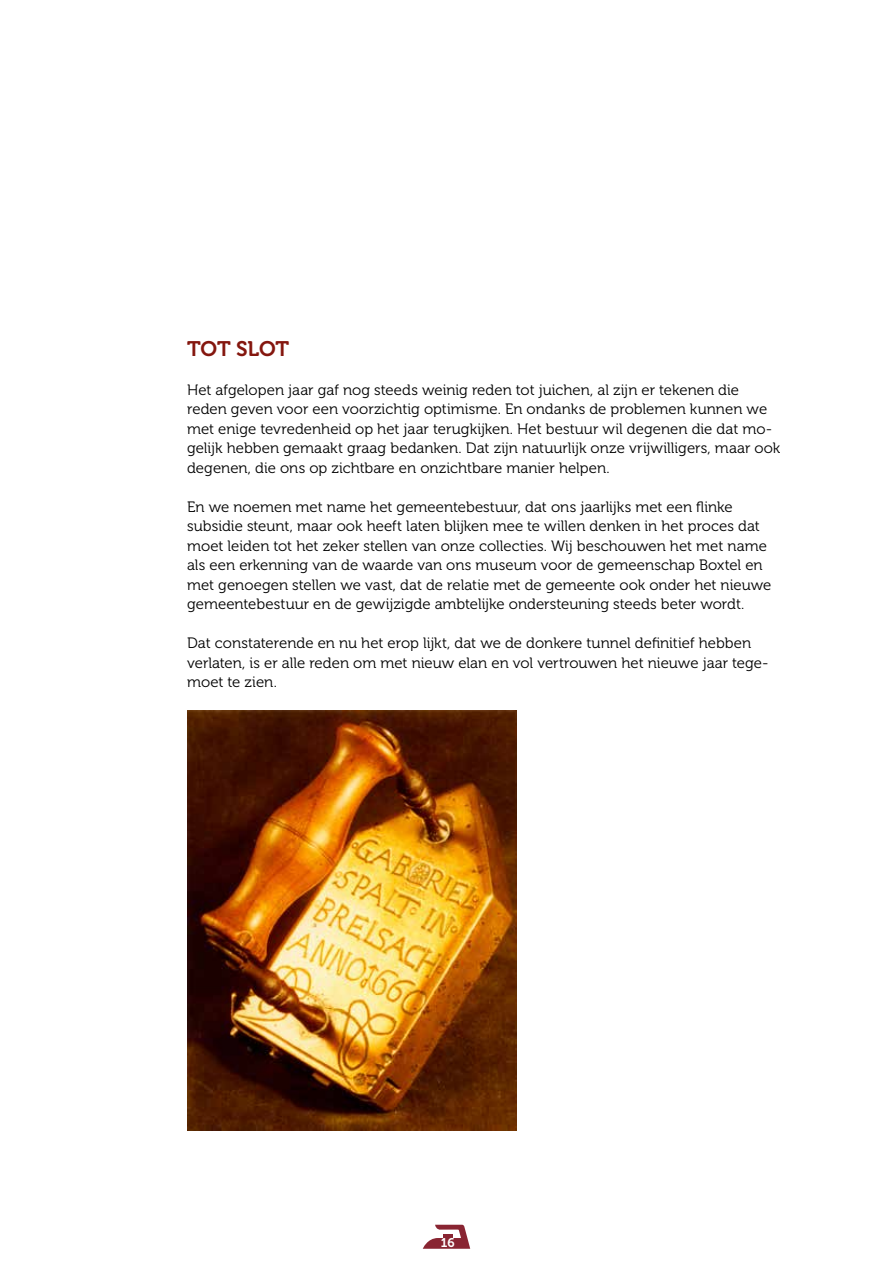
<style>
.page{position:relative;width:893px;height:1263px;background:#fff}
.page>*{position:absolute;margin:0;border:0;box-sizing:border-box;transform-origin:0 0}
.t1{font:21px "Museo 700";letter-spacing:-.01em;color:#84160e}
.t2{font:15px/19.5px "Museo 300";color:#000}
.t3{font:12.6px "Museo 700";color:#fff}
</style>
<div class="page">
<svg style="left:423px;top:1225px;width:47px;height:24px"></svg>
<img style="left:187px;top:710px;width:329px;height:420px">
<h1 class="t1" style="left:187px;top:337px;width:104px">TOT SLOT</h1>
<p class="t2" style="left:187px;top:380px;width:595px">Het afgelopen jaar gaf nog steeds weinig reden tot juichen, al zijn er tekenen die reden geven voor een voorzichtig optimisme. En ondanks de problemen kunnen we met enige tevredenheid op het jaar terugkijken. Het bestuur wil degenen die dat mo&shy;gelijk hebben gemaakt graag bedanken. Dat zijn natuurlijk onze vrijwilligers, maar ook degenen, die ons op zichtbare en onzichtbare manier helpen.</p>
<p class="t2" style="left:187px;top:497px;width:586px">En we noemen met name het gemeentebestuur, dat ons jaarlijks met een flinke subsidie steunt, maar ook heeft laten blijken mee te willen denken in het proces dat moet leiden tot het zeker stellen van onze collecties. Wij beschouwen het met name als een erkenning van de waarde van ons museum voor de gemeenschap Boxtel en met genoegen stellen we vast, dat de relatie met de gemeente ook onder het nieuwe gemeentebestuur en de gewijzigde ambtelijke ondersteuning steeds beter wordt.</p>
<p class="t2" style="left:187px;top:634px;width:583px">Dat constaterende en nu het erop lijkt, dat we de donkere tunnel definitief hebben verlaten, is er alle reden om met nieuw elan en vol vertrouwen het nieuwe jaar tege&shy;moet te zien.</p>
<p class="t3" style="left:441px;top:1235px;width:15px">16</p>
</div>
